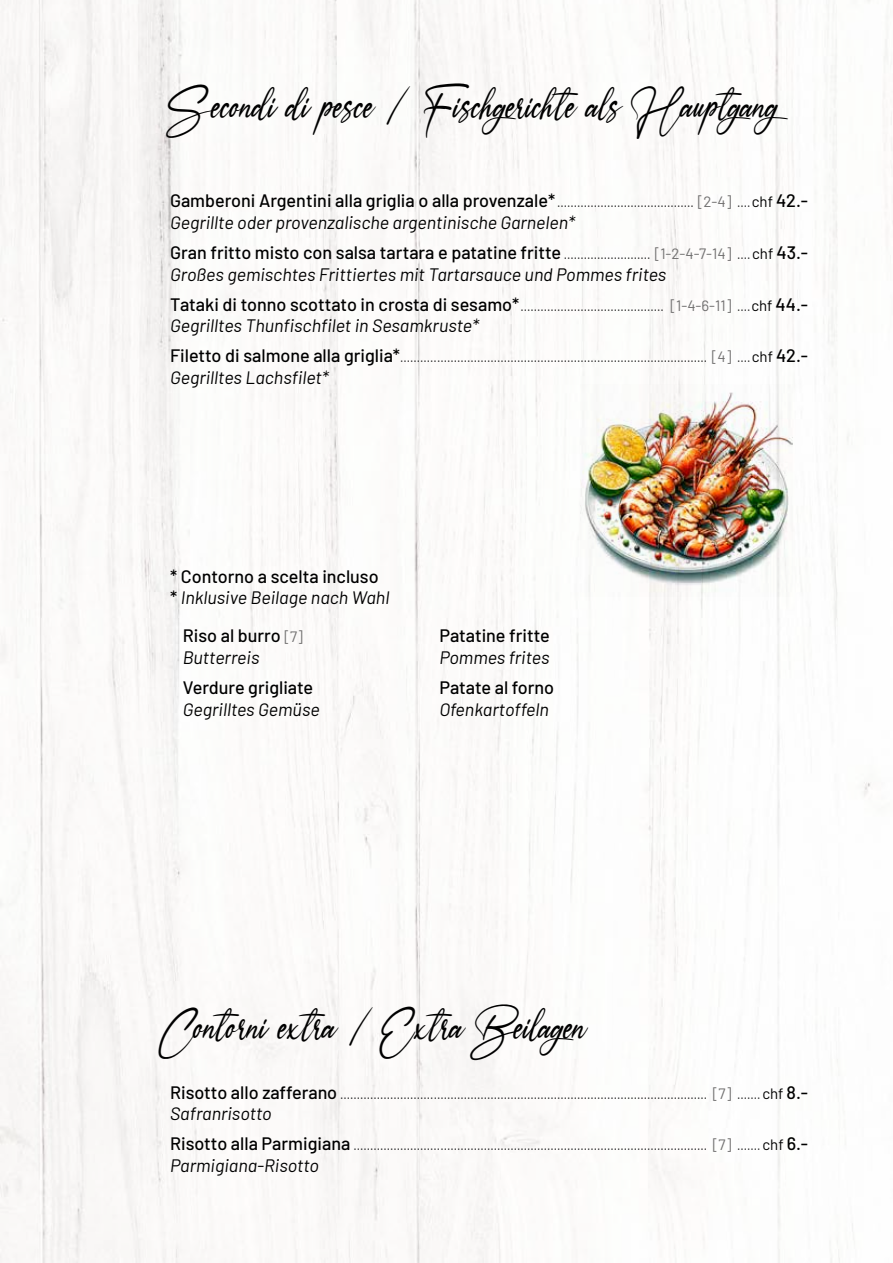
<style>
.page{position:relative;width:893px;height:1263px;background:#fff}
.page>*{position:absolute;margin:0;border:0;box-sizing:border-box;transform-origin:0 0}
.t1{font:36px "Ameyallinda Signatur";color:#000;scale:.91 1}
.t2{font:italic 18px/21.6px "Barlow";color:#000}
.t3{font:500 18px/21.6px "Barlow";color:#000}
.t4{font:12px "Barlow";color:#000}
.s1{font-weight:400;font-size:12px}
.s2{font-weight:400;font-size:15px;color:#706f6f}
.s3{font-weight:400;font-size:15px}
.s4{font-weight:400;font-style:italic}
.s5{font-weight:500;font-style:normal}
.s6{font-style:normal;font-size:12px}
.s7{font-style:normal;font-size:15px;color:#706f6f}
.s8{font-style:normal;font-size:15px}
.s9{font-weight:500;font-size:18px}
.s10{font-size:15px;color:#706f6f}
.s11{font-size:15px}
</style>
<div class="page">
<img style="left:0;top:0;width:893px;height:1263px">
<img style="left:580px;top:384px;width:212px;height:212px">
<h1 class="t1" style="left:170px;top:83px;width:695px">Secondi di pesce / Fischgerichte als Hauptgang</h1>
<h2 class="t3" style="left:170px;top:188px;width:639px">Gamberoni Argentini alla griglia o alla provenzale* <span class="s1">.........................................</span> <span class="s2">[2-4]</span> <span class="s1">....</span><span class="s3">chf</span> 42.-<br><span class="s4">Gegrillte oder provenzalische argentinische Garnelen*</span></h2>
<h2 class="t2" style="left:170px;top:240px;width:639px"><span class="s5">Gran fritto misto con salsa tartara e patatine fritte</span> <span class="s6">..........................</span> <span class="s7">[1-2-4-7-14]</span> <span class="s6">....</span><span class="s8">chf</span> <span class="s5">43.-<br></span>Großes gemischtes Frittiertes mit Tartarsauce und Pommes frites</h2>
<p class="t4" style="left:170px;top:298px;width:639px"><span class="s9">Tataki di tonno scottato in crosta di sesamo*</span>........................................... <span class="s10">[1-4-6-11]</span> ....<span class="s11">chf</span> <span class="s9">44.-</span></p>
<h2 class="t2" style="left:170px;top:314px;width:310px">Gegrilltes Thunfischfilet in Sesamkruste*</h2>
<p class="t4" style="left:170px;top:349px;width:639px"><span class="s9">Filetto di salmone alla griglia*</span>............................................................................................ <span class="s10">[4]</span> ....<span class="s11">chf</span> <span class="s9">42.-</span></p>
<h2 class="t2" style="left:170px;top:365px;width:160px">Gegrilltes Lachsfilet*</h2>
<h2 class="t3" style="left:170px;top:564px;width:221px">* Contorno a scelta incluso * <span class="s4">Inklusive Beilage nach Wahl</span></h2>
<h2 class="t3" style="left:183px;top:623px;width:122px">Riso al burro <span class="s2">[7]<br></span><span class="s4">Butterreis</span></h2>
<h2 class="t3" style="left:183px;top:675px;width:132px">Verdure grigliate</h2>
<h2 class="t2" style="left:183px;top:697px;width:138px">Gegrilltes Gemüse</h2>
<h2 class="t3" style="left:439px;top:623px;width:112px">Patatine fritte</h2>
<h2 class="t2" style="left:439px;top:645px;width:111px">Pommes frites</h2>
<h2 class="t3" style="left:439px;top:675px;width:116px">Patate al forno</h2>
<h2 class="t2" style="left:439px;top:697px;width:111px">Ofenkartoffeln</h2>
<h1 class="t1" style="left:170px;top:1005px;width:459px">Contorni extra / Extra Beilagen</h1>
<p class="t4" style="left:170px;top:1085px;width:639px"><span class="s9">Risotto allo zafferano</span> .............................................................................................................. <span class="s10">[7]</span> .......<span class="s11">chf</span> <span class="s9">8.-</span></p>
<h2 class="t2" style="left:170px;top:1101px;width:103px">Safranrisotto</h2>
<p class="t4" style="left:170px;top:1137px;width:639px"><span class="s9">Risotto alla Parmigiana</span> .......................................................................................................... <span class="s10">[7]</span> .......<span class="s11">chf</span> <span class="s9">6.-</span></p>
<h2 class="t2" style="left:170px;top:1153px;width:151px">Parmigiana-Risotto</h2>
</div>
